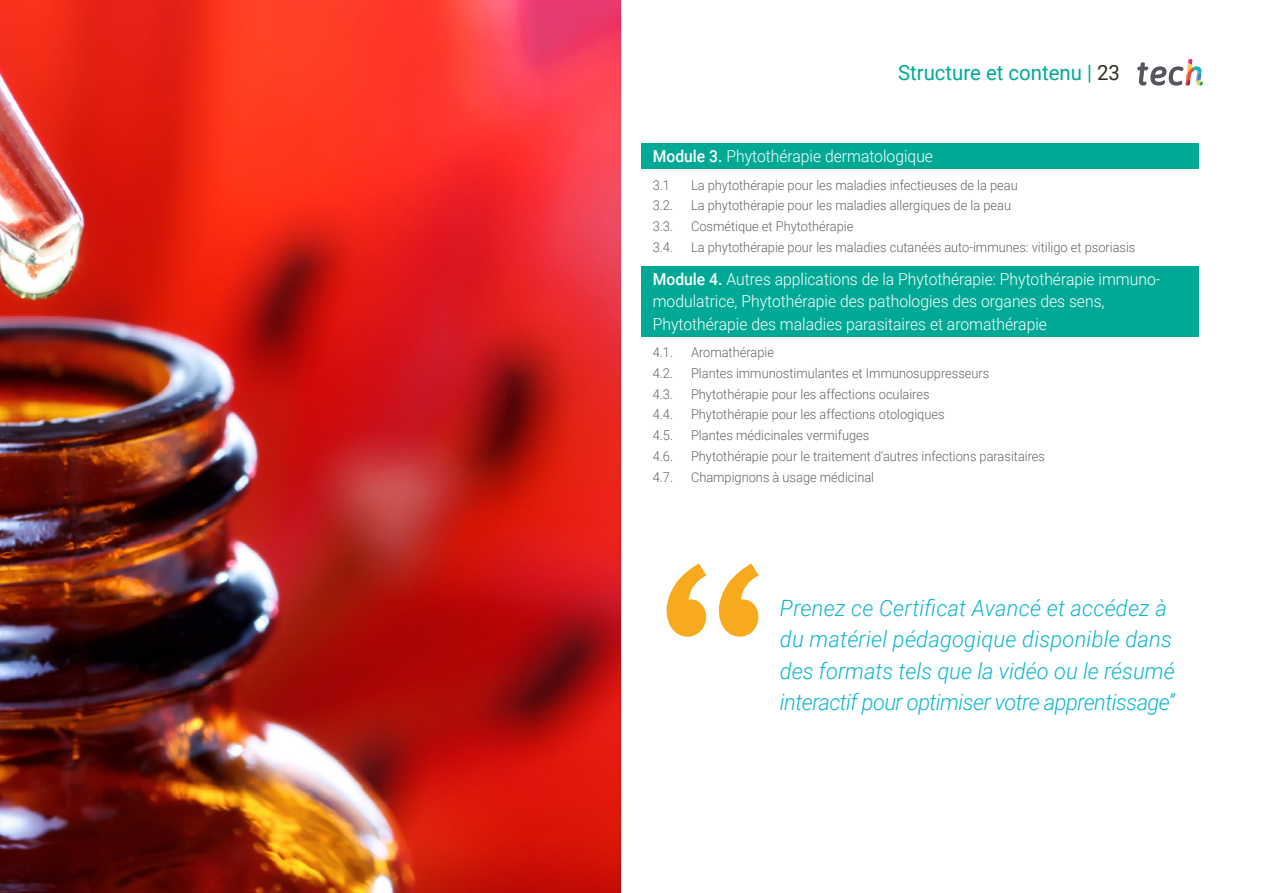
<style>
.page{position:relative;width:1263px;height:893px;background:#fff}
.page>*{position:absolute;margin:0;border:0;box-sizing:border-box;transform-origin:0 0}
.t1{font:italic 300 22.5px/31.5px "Roboto";color:#0fb6cf}
.t2{font:21px "Roboto";color:#00aa97}
.t3{font:300 16.5px/22.5px "Roboto";color:#fff;scale:.95 1}
.t4{font:300 13.5px "Roboto";color:#61646a;scale:.95 1}
.s1{color:#312e20}
.s2{font-weight:500}
</style>
<div class="page">
<img style="left:0;top:0;width:621px;height:893px">
<div style="left:642px;top:144px;width:557px;height:25px;background:#00a996"></div>
<div style="left:642px;top:266px;width:557px;height:70px;background:#00a996"></div>
<svg style="left:667px;top:563px;width:92px;height:74px"></svg>
<svg style="left:1137px;top:59px;width:66px;height:27px"></svg>
<h2 class="t2" style="left:898px;top:57px;width:223px">Structure et contenu | <span class="s1">23</span></h2>
<p class="t3" style="left:653px;top:145px;width:297px"><span class="s2">Module 3.</span> Phytothérapie dermatologique</p>
<p class="t4" style="left:653px;top:175px;width:20px">3.1</p>
<p class="t4" style="left:691px;top:175px;width:345px">La phytothérapie pour les maladies infectieuses de la peau</p>
<p class="t4" style="left:653px;top:196px;width:23px">3.2.</p>
<p class="t4" style="left:691px;top:196px;width:338px">La phytothérapie pour les maladies allergiques de la peau</p>
<p class="t4" style="left:653px;top:217px;width:23px">3.3.</p>
<p class="t4" style="left:691px;top:217px;width:172px">Cosmétique et Phytothérapie</p>
<p class="t4" style="left:653px;top:238px;width:23px">3.4.</p>
<p class="t4" style="left:691px;top:238px;width:469px">La phytothérapie pour les maladies cutanées auto-immunes: vitiligo et psoriasis</p>
<p class="t3" style="left:653px;top:267px;width:536px"><span class="s2">Module 4.</span> Autres applications de la Phytothérapie: Phytothérapie immuno&shy;modulatrice, Phytothérapie des pathologies des organes des sens,<br>Phytothérapie des maladies parasitaires et aromathérapie</p>
<p class="t4" style="left:653px;top:343px;width:23px">4.1.</p>
<p class="t4" style="left:691px;top:343px;width:89px">Aromathérapie</p>
<p class="t4" style="left:653px;top:364px;width:23px">4.2.</p>
<p class="t4" style="left:691px;top:364px;width:315px">Plantes immunostimulantes et Immunosuppresseurs</p>
<p class="t4" style="left:653px;top:384px;width:23px">4.3.</p>
<p class="t4" style="left:691px;top:384px;width:253px">Phytothérapie pour les affections oculaires</p>
<p class="t4" style="left:653px;top:405px;width:23px">4.4.</p>
<p class="t4" style="left:691px;top:405px;width:268px">Phytothérapie pour les affections otologiques</p>
<p class="t4" style="left:653px;top:426px;width:23px">4.5.</p>
<p class="t4" style="left:691px;top:426px;width:189px">Plantes médicinales vermifuges</p>
<p class="t4" style="left:653px;top:447px;width:23px">4.6.</p>
<p class="t4" style="left:691px;top:447px;width:374px">Phytothérapie pour le traitement d'autres infections parasitaires</p>
<p class="t4" style="left:653px;top:467px;width:23px">4.7.</p>
<p class="t4" style="left:691px;top:467px;width:194px">Champignons à usage médicinal</p>
<h1 class="t1" style="left:780px;top:591px;width:396px">Prenez ce Certificat Avancé et accédez à du matériel pédagogique disponible dans des formats tels que la vidéo ou le résumé interactif pour optimiser votre apprentissage’’</h1>
</div>
